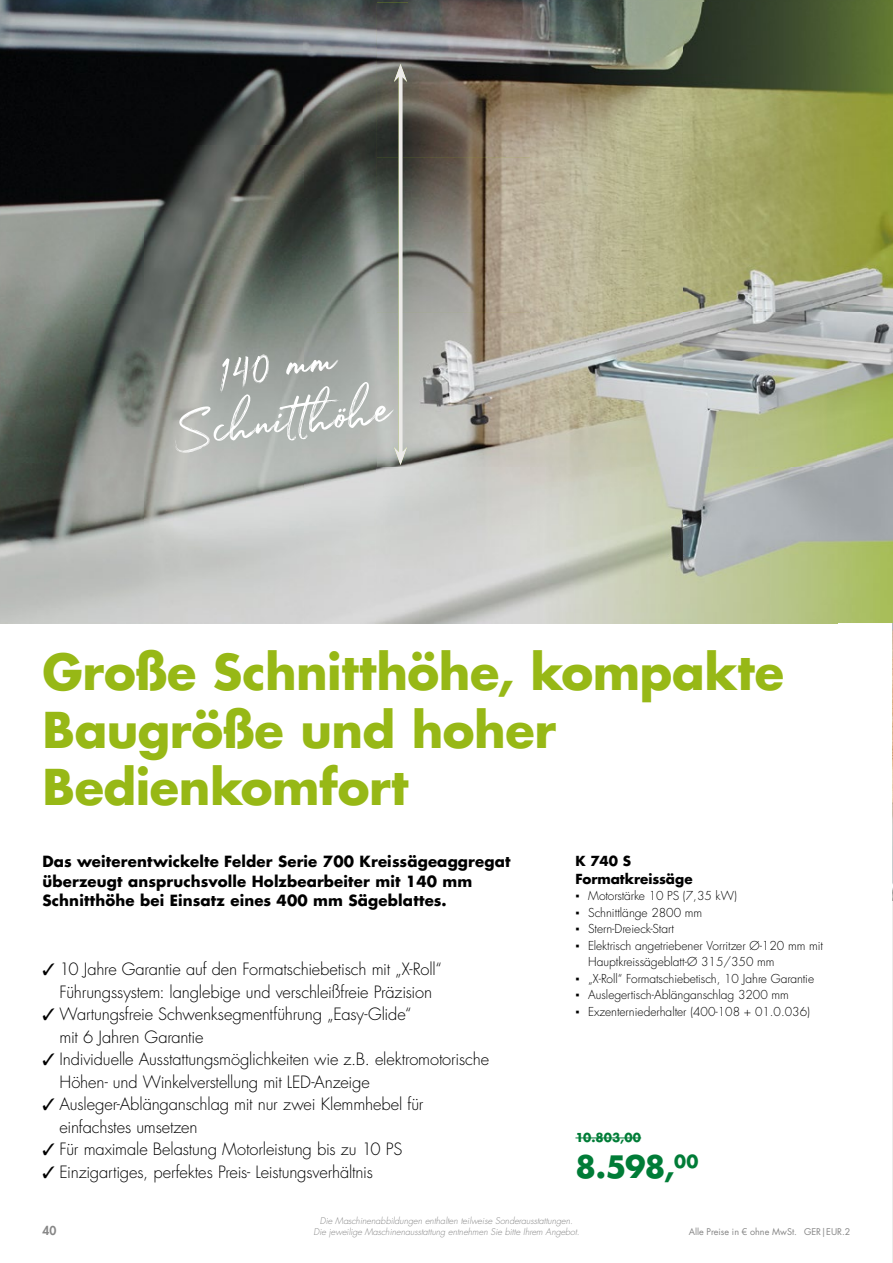
<style>
.page{position:relative;width:893px;height:1263px;background:#fff}
.page>*{position:absolute;margin:0;border:0;box-sizing:border-box;transform-origin:0 0}
.t1{font:55.5px/55.8px "Julietta Messie";color:#fff;text-align:center}
.t2{font:700 48px/57.6px "Futura OT";letter-spacing:-.01em;color:#97b816}
.t3{font:700 30px "Futura OT";color:#007c37}
.t4{font:300 16.5px/22.5px "Futura OT";letter-spacing:-.01em;color:#000}
.t5{font:700 15px/19.5px "Futura OT";letter-spacing:.01em;color:#000}
.t6{font:700 13.5px/18px "Futura OT";color:#000}
.t7{font:300 12px/16.5px "Futura OT";color:#000}
.t8{font:700 12px "Futura OT";letter-spacing:.01em;color:#007c37}
.t9{font:600 12px "Futura OT";color:#878787}
.t10{font:italic 300 9px/11.2px "Futura OT";color:#878787;text-align:center}
.t11{font:9px "Futura OT";color:#878787}
</style>
<div class="page">
<img style="left:0;top:0;width:303px;height:623px">
<img style="left:303px;top:0;width:105px;height:199px">
<img style="left:408px;top:0;width:474px;height:3px">
<svg style="left:882px;top:0;width:11px;height:3px"></svg>
<img style="left:303px;top:199px;width:74px;height:424px">
<img style="left:892px;top:775px;width:1px;height:125px">
<img style="left:377px;top:3px;width:516px;height:621px">
<img style="left:399px;top:82px;width:3px;height:365px">
<img style="left:394px;top:447px;width:13px;height:18px">
<img style="left:394px;top:64px;width:13px;height:18px">
<img style="left:892px;top:623px;width:1px;height:152px">
<hr style="left:575px;top:1137px;width:66px;height:1px;background:#007c37">
<h1 class="t1" style="left:164px;top:342px;width:219px;rotate:-6deg">140 mm<br>Schnitthöhe</h1>
<h2 class="t2" style="left:43px;top:641px;width:743px">Große Schnitthöhe, kompakte<br>Baugröße und hoher<br>Bedienkomfort</h2>
<p class="t5" style="left:43px;top:851px;width:470px">Das weiterentwickelte Felder Serie 700 Kreissägeaggregat überzeugt anspruchsvolle Holzbearbeiter mit 140 mm<br>Schnitthöhe bei Einsatz eines 400 mm Sägeblattes.</p>
<p class="t4" style="left:43px;top:958px;width:401px;text-align:center">✓ 10 Jahre Garantie auf den Formatschiebetisch mit „X-Roll“<br>Führungssystem: langlebige und verschleißfreie Präzision</p>
<p class="t4" style="left:60px;top:1003px;width:353px;text-indent:-17px">✓ Wartungsfreie Schwenksegmentführung „Easy-Glide“ mit 6 Jahren Garantie</p>
<p class="t4" style="left:60px;top:1048px;width:431px;text-indent:-17px">✓ Individuelle Ausstattungsmöglichkeiten wie z.B. elektromotorische<br>Höhen- und Winkelverstellung mit LED-Anzeige</p>
<p class="t4" style="left:60px;top:1093px;width:365px;text-indent:-17px">✓ Ausleger-Ablänganschlag mit nur zwei Klemmhebel für einfachstes umsetzen</p>
<p class="t4" style="left:43px;top:1138px;width:361px">✓ Für maximale Belastung Motorleistung bis zu 10 PS</p>
<p class="t4" style="left:43px;top:1161px;width:332px">✓ Einzigartiges, perfektes Preis- Leistungsverhältnis</p>
<p class="t6" style="left:575px;top:851px;width:119px">K 740 S<br>Formatkreissäge</p>
<p class="t7" style="left:575px;top:888px;width:163px">▪ Motorstärke 10 PS (7,35 kW)</p>
<p class="t7" style="left:575px;top:904px;width:128px">▪ Schnittlänge 2800 mm</p>
<p class="t7" style="left:575px;top:921px;width:100px">▪ Stern-Dreieck-Start</p>
<p class="t7" style="left:588px;top:937px;width:236px;text-indent:-13px">▪ Elektrisch angetriebener Vorritzer Ø-120 mm mit<br>Hauptkreissägeblatt-Ø 315/350 mm</p>
<p class="t7" style="left:575px;top:970px;width:240px">▪ „X-Roll“ Formatschiebetisch, 10 Jahre Garantie</p>
<p class="t7" style="left:575px;top:987px;width:215px">▪ Auslegertisch-Ablänganschlag 3200 mm</p>
<p class="t7" style="left:575px;top:1003px;width:236px">▪ Exzenterniederhalter (400-108 + 01.0.036)</p>
<p class="t8" style="left:575px;top:1128px;width:67px">10.803,00</p>
<h3 class="t3" style="left:575px;top:1144px;width:125px">8.598,<sup>00</sup></h3>
<p class="t9" style="left:43px;top:1222px;width:15px">40</p>
<p class="t10" style="left:313px;top:1215px;width:267px">Die Maschinenabbildungen enthalten teilweise Sonderausstattungen.<br>Die jeweilige Maschinenausstattung entnehmen Sie bitte Ihrem Angebot.</p>
<p class="t11" style="left:689px;top:1226px;width:163px">Alle Preise in € ohne MwSt. GER|EUR.2</p>
</div>
